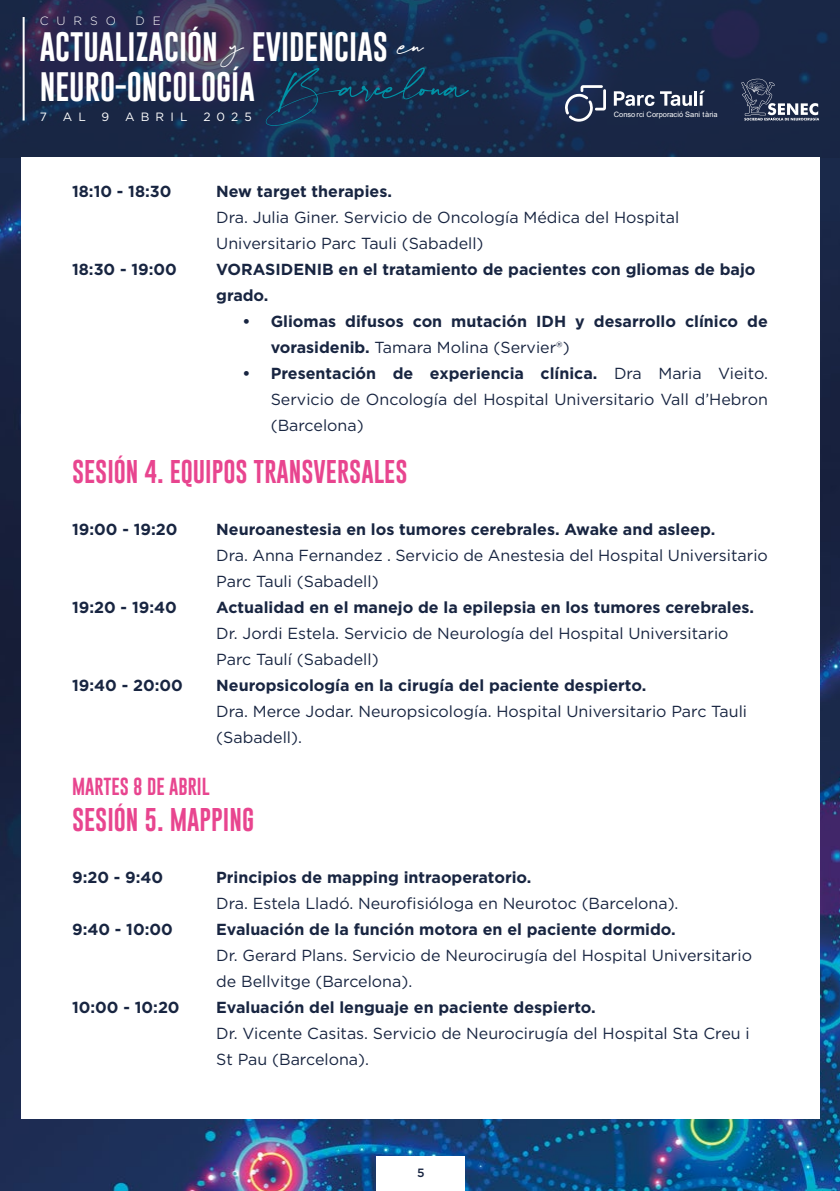
<style>
.page{position:relative;width:840px;height:1191px;background:#fff}
.page>*{position:absolute;margin:0;border:0;box-sizing:border-box;transform-origin:0 0}
.t1{font:60px "Belove";color:#0092a6}
.t2{font:46px "Belove";color:#fff}
.t3{font:30px/40px "Gobold Uplow";color:#fff}
.t4{font:24px "Gobold Uplow";color:#e8458f}
.t5{font:18px "Gobold Uplow";color:#e8458f}
.t6{font:16px/26px "Gotham";color:#182541}
.t7{font:700 16px/26px "Gotham";color:#182541}
.t8{font:12px "Gotham";letter-spacing:.51em;color:#fff}
.t9{font:300 12px "Gotham";letter-spacing:.66em;color:#fff}
.t10{font:500 12px "Gotham";color:#182541}
.t11{font:7.4px "Arial";color:#fff}
.s1{font-weight:400}
.s2{font-weight:700}
</style>
<div class="page">
<img style="left:0;top:157px;width:839px;height:1034px">
<svg style="left:0;top:0;width:839px;height:157px;background:#1d2a4c"></svg>
<hr style="left:23px;top:17px;width:2px;height:103px;background:#fff">
<svg style="left:740px;top:78px;width:78px;height:42px;background:#414c66"></svg>
<div style="left:375px;top:1156px;width:89px;height:35px;background:#fff"></div>
<div style="left:21px;top:157px;width:797px;height:962px;background:#fff"></div>
<svg style="left:613px;top:91px;width:91px;height:15px"></svg>
<svg style="left:564px;top:85px;width:41px;height:37px;background:#4a5976"></svg>
<p class="t9" style="left:40px;top:13px;width:78px">CURSO</p>
<p class="t9" style="left:135px;top:13px;width:27px">D E</p>
<h3 class="t3" style="left:40px;top:27px;width:349px">ACTUALIZACIÓN EVIDENCIAS<br>NEURO-ONCOLOGÍA</h3>
<p class="t8" style="left:40px;top:109px;width:9px">7</p>
<p class="t8" style="left:63px;top:109px;width:24px">A L</p>
<p class="t8" style="left:101px;top:109px;width:9px">9</p>
<p class="t8" style="left:125px;top:109px;width:64px">ABRIL</p>
<p class="t8" style="left:203px;top:109px;width:50px">2025</p>
<h2 class="t2" style="left:230px;top:18px;width:15px">y</h2>
<h2 class="t2" style="left:399px;top:18px;width:26px">en</h2>
<h1 class="t1" style="left:263px;top:53px;width:206px">Barcelona</h1>
<p class="t11" style="left:613px;top:110px;width:105px">Consorci Corporació Sani tària</p>
<p class="t7" style="left:72px;top:178px;width:101px">18:10 - 18:30</p>
<p class="t7" style="left:216px;top:178px;width:177px">New target therapies.</p>
<p class="t6" style="left:216px;top:204px;width:464px">Dra. Julia Giner. Servicio de Oncología Médica del Hospital<br>Universitario Parc Tauli (Sabadell)</p>
<p class="t7" style="left:72px;top:256px;width:106px">18:30 - 19:00</p>
<p class="t7" style="left:216px;top:256px;width:540px">VORASIDENIB en el tratamiento de pacientes con gliomas de bajo grado.</p>
<p class="t7" style="left:270px;top:308px;width:498px;text-indent:-28px">• Gliomas difusos con mutación IDH y desarrollo clínico de vorasidenib. <span class="s1">Tamara Molina (Servier®)</span></p>
<p class="t6" style="left:270px;top:360px;width:498px;text-align:justify;text-indent:-28px"><span class="s2">• Presentación de experiencia clínica.</span> Dra Maria Vieito.<br>Servicio de Oncología del Hospital Universitario Vall d’Hebron (Barcelona)</p>
<h3 class="t4" style="left:72px;top:453px;width:337px">SESIÓN 4. EQUIPOS TRANSVERSALES</h3>
<p class="t7" style="left:72px;top:516px;width:107px">19:00 - 19:20</p>
<p class="t7" style="left:216px;top:516px;width:500px">Neuroanestesia en los tumores cerebrales. Awake and asleep.</p>
<p class="t6" style="left:216px;top:542px;width:553px">Dra. Anna Fernandez . Servicio de Anestesia del Hospital Universitario<br>Parc Tauli (Sabadell)</p>
<p class="t7" style="left:72px;top:594px;width:106px">19:20 - 19:40</p>
<p class="t7" style="left:216px;top:594px;width:539px">Actualidad en el manejo de la epilepsia en los tumores cerebrales.</p>
<p class="t6" style="left:216px;top:620px;width:513px">Dr. Jordi Estela. Servicio de Neurología del Hospital Universitario<br>Parc Taulí (Sabadell)</p>
<p class="t7" style="left:72px;top:672px;width:112px">19:40 - 20:00</p>
<p class="t7" style="left:216px;top:672px;width:431px">Neuropsicología en la cirugía del paciente despierto.</p>
<p class="t6" style="left:216px;top:698px;width:532px">Dra. Merce Jodar. Neuropsicología. Hospital Universitario Parc Tauli (Sabadell).</p>
<p class="t5" style="left:72px;top:772px;width:139px">MARTES 8 DE ABRIL</p>
<h3 class="t4" style="left:72px;top:801px;width:183px">SESIÓN 5. MAPPING</h3>
<p class="t7" style="left:72px;top:864px;width:93px">9:20 - 9:40</p>
<p class="t7" style="left:216px;top:864px;width:316px">Principios de mapping intraoperatorio.</p>
<p class="t6" style="left:216px;top:890px;width:463px">Dra. Estela Lladó. Neurofisióloga en Neurotoc (Barcelona).</p>
<p class="t7" style="left:72px;top:916px;width:102px">9:40 - 10:00</p>
<p class="t7" style="left:216px;top:916px;width:461px">Evaluación de la función motora en el paciente dormido.</p>
<p class="t6" style="left:216px;top:942px;width:537px">Dr. Gerard Plans. Servicio de Neurocirugía del Hospital Universitario de Bellvitge (Barcelona).</p>
<p class="t7" style="left:72px;top:994px;width:109px">10:00 - 10:20</p>
<p class="t7" style="left:216px;top:994px;width:381px">Evaluación del lenguaje en paciente despierto.</p>
<p class="t6" style="left:216px;top:1020px;width:534px">Dr. Vicente Casitas. Servicio de Neurocirugía del Hospital Sta Creu i<br>St Pau (Barcelona).</p>
<p class="t10" style="left:417px;top:1164px;width:9px">5</p>
</div>
